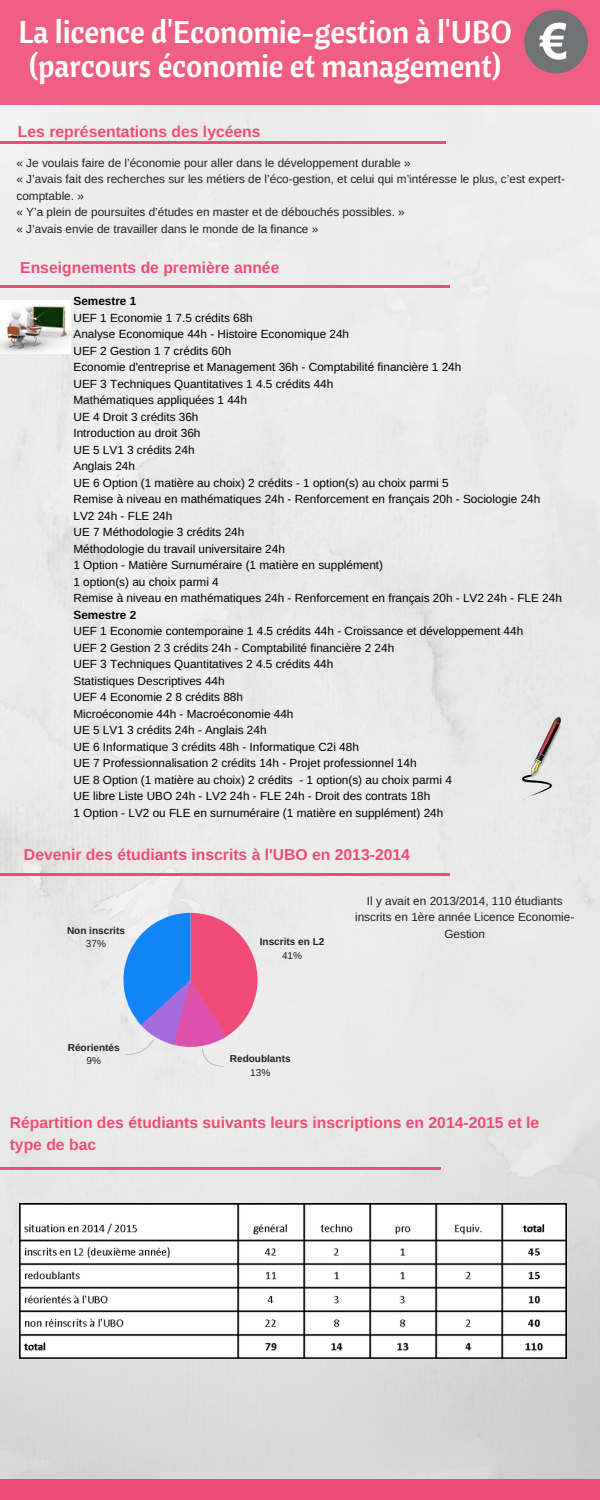
<style>
.page{position:relative;width:600px;height:1500px;background:#fff}
.page>*{position:absolute;margin:0;border:0;box-sizing:border-box;transform-origin:0 0}
.t1{font:31.4px/33.8px "Cantora One";letter-spacing:-.005em;color:#fff;text-align:center}
.t2{font:700 15.7px/21.8px "Arimo";color:#f14c75}
.t3{font:11.8px/16.5px "Arimo";color:#000}
.t4{font:11.8px/16.5px "Arimo";color:#222;text-align:center}
.t5{font:700 11.8px "Arimo";color:#000}
.t6{font:700 10px "Arimo";color:#222}
.t7{font:10px "Arimo";color:#222}
</style>
<div class="page">
<img style="left:0;top:104px;width:600px;height:1375px">
<div style="left:0;top:0;width:600px;height:104px;background:#f05e82"></div>
<svg style="left:123px;top:913px;width:135px;height:154px;background:#b08fc7"></svg>
<svg style="left:0;top:1167px;width:441px;height:3px"></svg>
<hr style="left:0;top:873px;width:450px;height:2px;background:#f14c75">
<hr style="left:0;top:285px;width:450px;height:2px;background:#f14c75">
<hr style="left:0;top:142px;width:446px;height:2px;background:#f14c75">
<div style="left:0;top:1479px;width:600px;height:21px;background:#f14c75"></div>
<img style="left:0;top:300px;width:71px;height:54px">
<img style="left:522px;top:718px;width:41px;height:83px">
<div style="left:524px;top:10px;width:64px;height:63px;background:#717273;border-radius:50%"></div>
<svg style="left:539px;top:23px;width:27px;height:37px"></svg>
<img style="left:19px;top:1203px;width:547px;height:155px">
<h1 class="t1" style="left:18px;top:15px;width:495px">La licence d'Economie-gestion à l'UBO (parcours économie et management)</h1>
<h2 class="t2" style="left:18px;top:120px;width:244px">Les représentations des lycéens</h2>
<p class="t4" style="left:16px;top:154px;width:550px;text-align:left">« Je voulais faire de l’économie pour aller dans le développement durable »<br>« J’avais fait des recherches sur les métiers de l’éco-gestion, et celui qui m’intéresse le plus, c’est expert&shy;comptable. »<br>« Y’a plein de poursuites d’études en master et de débouchés possibles. »<br>« J’avais envie de travailler dans le monde de la finance »</p>
<h2 class="t2" style="left:20px;top:257px;width:261px">Enseignements de première année</h2>
<p class="t5" style="left:73px;top:295px;width:64px">Semestre 1</p>
<p class="t3" style="left:73px;top:309px;width:490px">UEF 1 Economie 1 7.5 crédits 68h<br>Analyse Economique 44h - Histoire Economique 24h<br>UEF 2 Gestion 1 7 crédits 60h<br>Economie d'entreprise et Management 36h - Comptabilité financière 1 24h<br>UEF 3 Techniques Quantitatives 1 4.5 crédits 44h<br>Mathématiques appliquées 1 44h<br>UE 4 Droit 3 crédits 36h<br>Introduction au droit 36h<br>UE 5 LV1 3 crédits 24h<br>Anglais 24h<br>UE 6 Option (1 matière au choix) 2 crédits - 1 option(s) au choix parmi 5<br>Remise à niveau en mathématiques 24h - Renforcement en français 20h - Sociologie 24h LV2 24h - FLE 24h<br>UE 7 Méthodologie 3 crédits 24h<br>Méthodologie du travail universitaire 24h<br>1 Option - Matière Surnuméraire (1 matière en supplément)<br>1 option(s) au choix parmi 4<br>Remise à niveau en mathématiques 24h - Renforcement en français 20h - LV2 24h - FLE 24h</p>
<p class="t5" style="left:73px;top:608px;width:64px">Semestre 2</p>
<p class="t3" style="left:73px;top:623px;width:451px">UEF 1 Economie contemporaine 1 4.5 crédits 44h - Croissance et développement 44h UEF 2 Gestion 2 3 crédits 24h - Comptabilité financière 2 24h<br>UEF 3 Techniques Quantitatives 2 4.5 crédits 44h<br>Statistiques Descriptives 44h<br>UEF 4 Economie 2 8 crédits 88h<br>Microéconomie 44h - Macroéconomie 44h<br>UE 5 LV1 3 crédits 24h - Anglais 24h<br>UE 6 Informatique 3 crédits 48h - Informatique C2i 48h<br>UE 7 Professionnalisation 2 crédits 14h - Projet professionnel 14h<br>UE 8 Option (1 matière au choix) 2 crédits - 1 option(s) au choix parmi 4<br>UE libre Liste UBO 24h - LV2 24h - FLE 24h - Droit des contrats 18h<br>1 Option - LV2 ou FLE en surnuméraire (1 matière en supplément) 24h</p>
<h2 class="t2" style="left:24px;top:844px;width:387px">Devenir des étudiants inscrits à l'UBO en 2013-2014</h2>
<p class="t6" style="left:67px;top:925px;width:59px">Non inscrits</p>
<p class="t7" style="left:86px;top:938px;width:22px">37%</p>
<p class="t6" style="left:260px;top:936px;width:66px">Inscrits en L2</p>
<p class="t7" style="left:282px;top:949px;width:22px">41%</p>
<p class="t4" style="left:355px;top:892px;width:221px">Il y avait en 2013/2014, 110 étudiants inscrits en 1ère année Licence Economie-<br>Gestion</p>
<p class="t6" style="left:68px;top:1042px;width:53px">Réorientés</p>
<p class="t7" style="left:86px;top:1055px;width:16px">9%</p>
<p class="t6" style="left:230px;top:1053px;width:62px">Redoublants</p>
<p class="t7" style="left:250px;top:1066px;width:22px">13%</p>
<h2 class="t2" style="left:10px;top:1112px;width:531px">Répartition des étudiants suivants leurs inscriptions en 2014-2015 et le type de bac</h2>
</div>
